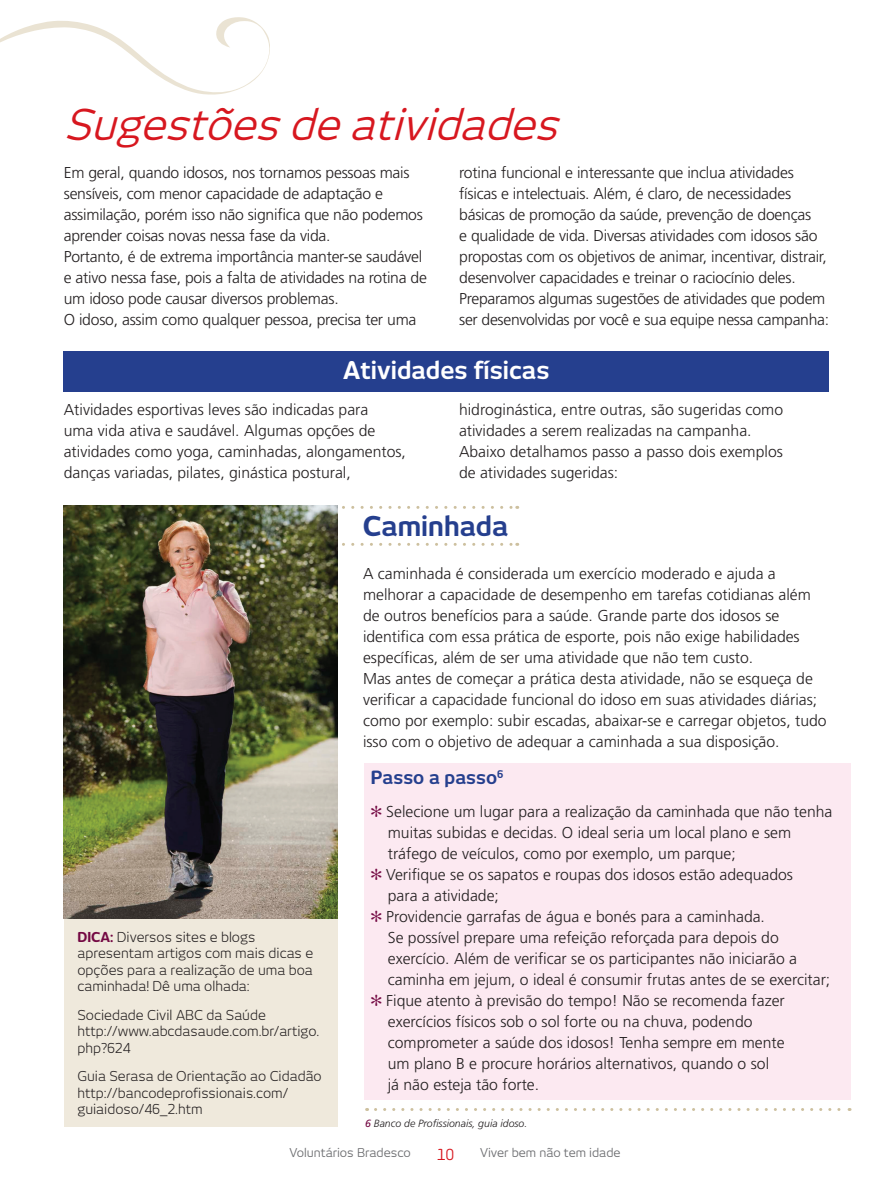
<style>
.page{position:relative;width:893px;height:1191px;background:#fff}
.page>*{position:absolute;margin:0;border:0;box-sizing:border-box;transform-origin:0 0}
.t1{font:italic 42px "New June";color:#d7171f}
.t2{font:700 27px "New June";color:#253f8e}
.t3{font:700 24px "New June";color:#fff}
.t4{font:700 18px "New June";color:#253f8e}
.t5{font:300 15.75px/21px "Frutiger";color:#231f20}
.t6{font:15px "New June";color:#d7171f}
.t7{font:13.5px/16.5px "New June";color:#231f20}
.t8{font:12px "New June";color:#6c6d70}
.t9{font:italic 300 10.5px "Frutiger";color:#231f20}
.s1{font-weight:700;color:#740943}
.s2{font-weight:400;color:#740943}
</style>
<div class="page">
<div style="left:364px;top:762px;width:486px;height:337px;background:#fce9f1"></div>
<div style="left:64px;top:918px;width:274px;height:209px;background:#efe9dc"></div>
<svg style="left:342px;top:543px;width:176px;height:3px"></svg>
<svg style="left:342px;top:506px;width:176px;height:3px"></svg>
<svg style="left:0;top:17px;width:270px;height:78px"></svg>
<div style="left:64px;top:351px;width:765px;height:41px;background:#253f8e"></div>
<img style="left:64px;top:506px;width:274px;height:412px">
<svg style="left:376px;top:1108px;width:474px;height:3px"></svg>
<h1 class="t1" style="left:64px;top:100px;width:508px">Sugestõesde atividades</h1>
<p class="t5" style="left:64px;top:162px;width:365px">Em geral, quando idosos, nos tornamos pessoas mais sensíveis, com menor capacidade de adaptação e assimilação, porém isso não significa que não podemos aprender coisas novas nessa fase da vida.<br>Portanto, é de extrema importância manter-se saudável e ativo nessa fase, pois a falta de atividades na rotina de um idoso pode causar diversos problemas.<br>O idoso, assim como qualquer pessoa, precisa ter uma</p>
<p class="t5" style="left:459px;top:162px;width:371px">rotina funcional e interessante que inclua atividades físicas e intelectuais. Além, é claro, de necessidades básicas de promoção da saúde, prevenção de doenças<br>e qualidade de vida. Diversas atividades com idosos são propostas com os objetivos de animar, incentivar, distrair, desenvolver capacidades e treinar o raciocínio deles.<br>Preparamos algumas sugestões de atividades que podem ser desenvolvidas por você e sua equipe nessa campanha:</p>
<h3 class="t3" style="left:343px;top:356px;width:208px">Atividades físicas</h3>
<p class="t5" style="left:64px;top:399px;width:344px">Atividades esportivas leves são indicadas para<br>uma vida ativa e saudável. Algumas opções de atividades como yoga, caminhadas, alongamentos, danças variadas, pilates, ginástica postural,</p>
<p class="t5" style="left:459px;top:399px;width:326px">hidroginástica, entre outras, são sugeridas como atividades a serem realizadas na campanha.<br>Abaixo detalhamos passo a passo dois exemplos de atividades sugeridas:</p>
<h2 class="t2" style="left:363px;top:510px;width:147px">Caminhada</h2>
<p class="t7" style="left:77px;top:928px;width:237px"><span class="s1">DICA:</span> Diversos sites e blogs apresentam artigos com mais dicas e opções para a realização de uma boa caminhada! Dê uma olhada:</p>
<p class="t7" style="left:77px;top:1006px;width:243px">Sociedade Civil ABC da Saúde http://www.abcdasaude.com.br/artigo. php?624</p>
<p class="t7" style="left:77px;top:1067px;width:246px">Guia Serasa de Orientação ao Cidadão http://bancodeprofissionais.com/ guiaidoso/46_2.htm</p>
<p class="t5" style="left:363px;top:563px;width:465px">A caminhada é considerada um exercício moderado e ajuda a melhorar a capacidade de desempenho em tarefas cotidianas além de outros benefícios para a saúde. Grande parte dos idosos se identifica com essa prática de esporte, pois não exige habilidades específicas, além de ser uma atividade que não tem custo.<br>Mas antes de começar a prática desta atividade, não se esqueça de verificar a capacidade funcional do idoso em suas atividades diárias; como por exemplo: subir escadas, abaixar-se e carregar objetos, tudo isso com o objetivo de adequar a caminhada a sua disposição.</p>
<p class="t4" style="left:371px;top:767px;width:134px">Passo a passo<sup>6</sup></p>
<p class="t5" style="left:386px;top:801px;width:448px">Selecione um lugar para a realização da caminhada que não tenha muitas subidas e decidas. O ideal seria um local plano e sem tráfego de veículos, como por exemplo, um parque;<br>Verifique se os sapatos e roupas dos idosos estão adequados<br>para a atividade;<br>Providencie garrafas de água e bonés para a caminhada.<br>Se possível prepare uma refeição reforçada para depois do exercício. Além de verificar se os participantes não iniciarão a caminha em jejum, o ideal é consumir frutas antes de se exercitar; Fique atento à previsão do tempo! Não se recomenda fazer exercícios físicos sob o sol forte ou na chuva, podendo comprometer a saúde dos idosos! Tenha sempre em mente<br>um plano B e procure horários alternativos, quando o sol<br>já não esteja tão forte.</p>
<p class="t9" style="left:365px;top:1117px;width:164px"><span class="s2">6</span> Banco de Profissionais, guia idoso.</p>
<p class="t8" style="left:289px;top:1145px;width:123px">Voluntários Bradesco</p>
<p class="t6" style="left:437px;top:1145px;width:19px">10</p>
<p class="t8" style="left:480px;top:1145px;width:142px">Viver bem não tem idade</p>
</div>
